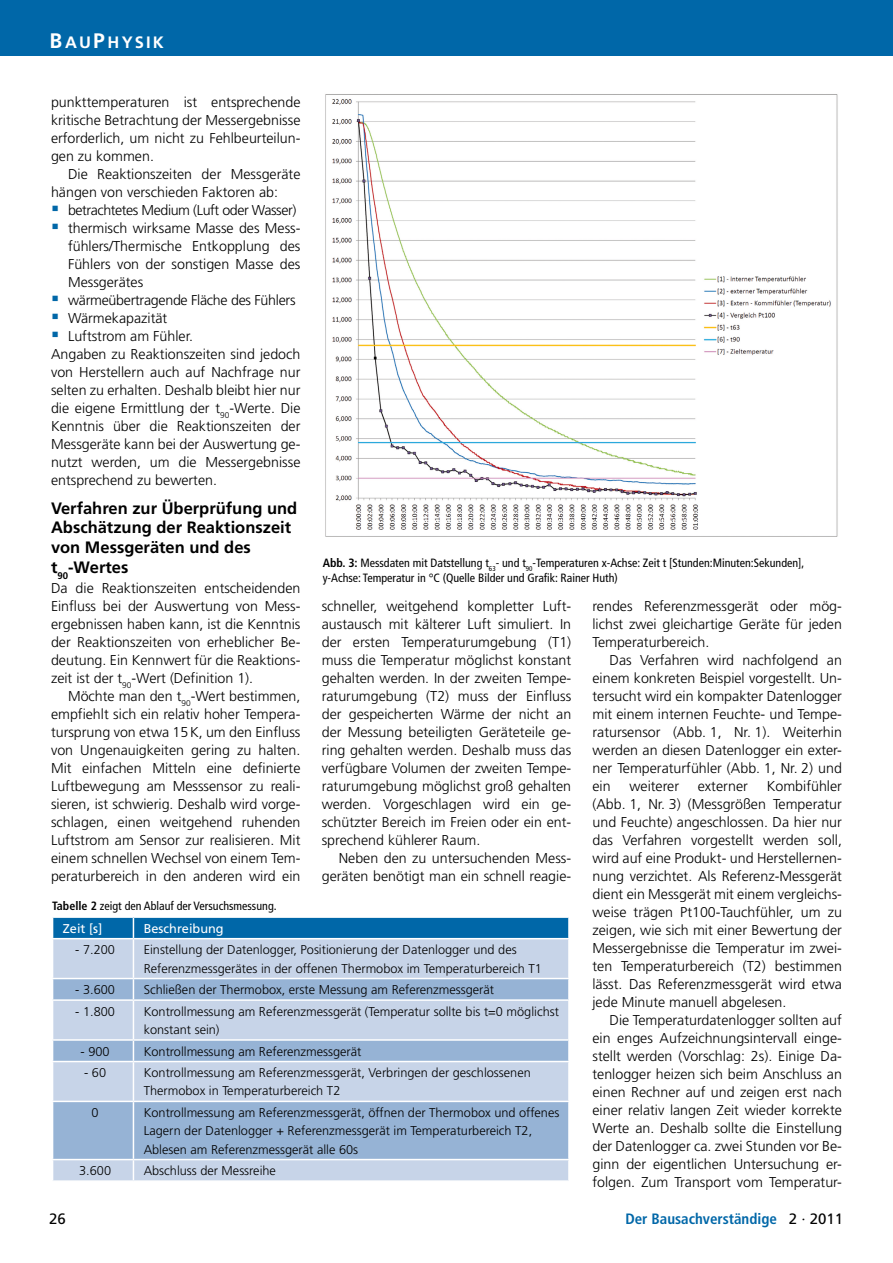
<style>
.page{position:relative;width:893px;height:1263px;background:#fff}
.page>*{position:absolute;margin:0;border:0;box-sizing:border-box;transform-origin:0 0}
._05_beitrag_überschr{font:700 16.5px/19.8px "Frutiger LT Std";color:#000}
.t1{font:700 16.5px "Frutiger LT Std";letter-spacing:.13em;color:#fff}
.t2{font:700 condensed 15px "Frutiger LT Std";color:#0067a8}
.t3{font:15px "Frutiger LT Std";color:#000}
._08_Absatz_m__Einzug{font:300 14.25px/18px "Frutiger LT Std";color:#000;text-align:justify}
._08_Absatz_o__Einzug{font:300 14.25px/18px "Frutiger LT Std";color:#000;text-align:justify}
._09_Aufzählung_mit_K{font:300 14.25px/18px "Frutiger LT Std";color:#000;text-align:justify}
._09_Aufzählung_mit_K-2{font:300 14.25px "Frutiger LT Std";letter-spacing:-.03em;color:#000}
._09_Aufzählung_mit_K-3{font:300 14.25px "Frutiger LT Std";letter-spacing:-.02em;color:#000}
.Tabellengrundtext{font:300 12.75px/18.3px "Frutiger LT Std";color:#000}
.Tabellengrundtext-2{font:12.75px "Frutiger LT Std";color:#fff}
._10_Bildtext_linksbü{font:condensed 12px/14.4px "Frutiger LT Std";color:#000}
.s1{font-size:21px}
.s2{font-weight:700}
.s3{font-weight:400;font-stretch:normal;color:#000}
</style>
<div class="page">
<div style="left:0;top:0;width:893px;height:55px;background:#0067a8"></div>
<div style="left:53px;top:939px;width:515px;height:241px;background:#c7d4e8"></div>
<svg style="left:53px;top:979px;width:515px;height:180px;background:#acc2dd"></svg>
<svg style="left:52px;top:917px;width:517px;height:21px;background:#0c6eac"></svg>
<hr style="left:568px;top:918px;width:2px;height:20px;background:#fff">
<hr style="left:133px;top:939px;width:1px;height:39px;background:#fff">
<hr style="left:52px;top:978px;width:81px;height:1px;background:#fff">
<hr style="left:133px;top:978px;width:437px;height:1px;background:#fff">
<svg style="left:133px;top:979px;width:1px;height:20px"></svg>
<hr style="left:52px;top:999px;width:81px;height:2px;background:#fff">
<hr style="left:133px;top:999px;width:437px;height:2px;background:#fff">
<hr style="left:133px;top:1001px;width:1px;height:38px;background:#fff">
<hr style="left:52px;top:1039px;width:81px;height:2px;background:#fff">
<hr style="left:133px;top:1039px;width:437px;height:2px;background:#fff">
<svg style="left:133px;top:1041px;width:1px;height:20px"></svg>
<hr style="left:52px;top:1061px;width:81px;height:1px;background:#fff">
<hr style="left:133px;top:1061px;width:437px;height:1px;background:#fff">
<hr style="left:133px;top:1062px;width:1px;height:39px;background:#fff">
<hr style="left:52px;top:1101px;width:81px;height:1px;background:#fff">
<hr style="left:133px;top:1101px;width:437px;height:1px;background:#fff">
<hr style="left:133px;top:1102px;width:1px;height:57px;background:#fff">
<hr style="left:52px;top:1159px;width:81px;height:1px;background:#fff">
<hr style="left:133px;top:1159px;width:437px;height:1px;background:#fff">
<svg style="left:133px;top:1160px;width:1px;height:20px"></svg>
<img style="left:325px;top:94px;width:513px;height:443px">
<p class="t1" style="left:50px;top:33px;width:116px"><span class="s1">B</span>AU<span class="s1">P</span>HYSIK</p>
<p class="_08_Absatz_o__Einzug" style="left:51px;top:94px;width:251px">punkttemperaturen ist entsprechende kritische Betrachtung der Messergebnisse erforderlich, um nicht zu Fehlbeurteilun&shy;gen zu kommen.</p>
<p class="_08_Absatz_m__Einzug" style="left:51px;top:166px;width:251px;text-indent:17px">Die Reaktionszeiten der Messgeräte hängen von verschieden Faktoren ab:</p>
<p class="_09_Aufzählung_mit_K-2" style="left:68px;top:202px;width:230px">betrachtetes Medium (Luft oder Wasser)</p>
<p class="_09_Aufzählung_mit_K" style="left:68px;top:220px;width:234px">thermisch wirksame Masse des Mess&shy;fühlers/Thermische Entkopplung des Fühlers von der sonstigen Masse des Messgerätes</p>
<p class="_09_Aufzählung_mit_K-3" style="left:68px;top:292px;width:229px">wärmeübertragende Fläche des Fühlers</p>
<p class="_09_Aufzählung_mit_K" style="left:68px;top:310px;width:101px">Wärmekapazität</p>
<p class="_09_Aufzählung_mit_K" style="left:68px;top:328px;width:127px">Luftstrom am Fühler.</p>
<p class="_08_Absatz_o__Einzug" style="left:51px;top:346px;width:251px">Angaben zu Reaktionszeiten sind jedoch von Herstellern auch auf Nachfrage nur selten zu erhalten. Deshalb bleibt hier nur die eigene Ermittlung der t<sub>90</sub>-Werte. Die Kenntnis über die Reaktionszeiten der Messgeräte kann bei der Auswertung ge&shy;nutzt werden, um die Messergebnisse entsprechend zu bewerten.</p>
<p class="_05_beitrag_überschr" style="left:51px;top:498px;width:248px">Verfahren zur Überprüfung und<br>Abschätzung der Reaktionszeit von Messgeräten und des t<sub>90</sub>-Wertes</p>
<p class="_08_Absatz_o__Einzug" style="left:51px;top:580px;width:251px">Da die Reaktionszeiten entscheidenden Einfluss bei der Auswertung von Mess&shy;ergebnissen haben kann, ist die Kenntnis der Reaktionszeiten von erheblicher Be&shy;deutung. Ein Kennwert für die Reaktions&shy;zeit ist der t<sub>90</sub>-Wert (Definition 1).</p>
<p class="_08_Absatz_m__Einzug" style="left:51px;top:688px;width:251px;text-indent:17px">Möchte man den t<sub>90</sub>-Wert bestimmen, empfiehlt sich ein relativ hoher Tempera&shy;tursprung von etwa 15K, um den Einfluss von Ungenauigkeiten gering zu halten.<br>Mit einfachen Mitteln eine definierte Luftbewegung am Messsensor zu reali&shy;sieren, ist schwierig. Deshalb wird vorge&shy;schlagen, einen weitgehend ruhenden Luftstrom am Sensor zur realisieren. Mit einem schnellen Wechsel von einem Tem&shy;peraturbereich in den anderen wird ein</p>
<p class="_10_Bildtext_linksbü" style="left:323px;top:556px;width:483px"><span class="s2">Abb. 3:</span> Messdaten mit Datstellung t<sub>63</sub>- und t<sub>90</sub>-Temperaturen x-Achse: Zeit t [Stunden:Minuten:Sekunden], y-Achse: Temperatur in °C (Quelle Bilder und Grafik: Rainer Huth)</p>
<p class="_08_Absatz_m__Einzug" style="left:322px;top:598px;width:251px">schneller, weitgehend kompletter Luft&shy;austausch mit kälterer Luft simuliert. In der ersten Temperaturumgebung (T1) muss die Temperatur möglichst konstant gehalten werden. In der zweiten Tempe&shy;raturumgebung (T2) muss der Einfluss der gespeicherten Wärme der nicht an der Messung beteiligten Geräteteile ge&shy;ring gehalten werden. Deshalb muss das verfügbare Volumen der zweiten Tempe&shy;raturumgebung möglichst groß gehalten werden. Vorgeschlagen wird ein ge&shy;schützter Bereich im Freien oder ein ent&shy;sprechend kühlerer Raum.</p>
<p class="_08_Absatz_m__Einzug" style="left:322px;top:850px;width:251px;text-align:right">Neben den zu untersuchenden Mess&shy;geräten benötigt man ein schnell reagie-</p>
<p class="_08_Absatz_m__Einzug" style="left:592px;top:598px;width:251px">rendes Referenzmessgerät oder mög&shy;lichst zwei gleichartige Geräte für jeden Temperaturbereich.</p>
<p class="_08_Absatz_m__Einzug" style="left:592px;top:652px;width:251px;text-indent:17px">Das Verfahren wird nachfolgend an einem konkreten Beispiel vorgestellt. Un&shy;tersucht wird ein kompakter Datenlogger mit einem internen Feuchte- und Tempe&shy;ratursensor (Abb. 1, Nr. 1). Weiterhin werden an diesen Datenlogger ein exter&shy;ner Temperaturfühler (Abb. 1, Nr. 2) und ein</p>
<p class="_08_Absatz_m__Einzug" style="left:592px;top:778px;width:251px;text-indent:174px">Kombifühler (Abb. 1, Nr. 3) (Messgrößen Temperatur und Feuchte) angeschlossen. Da hier nur das Verfahren vorgestellt werden soll, wird auf eine Produkt- und Herstellernen&shy;nung verzichtet. Als Referenz-Messgerät dient ein Messgerät mit einem vergleichs&shy;weise trägen Pt100-Tauchfühler, um zu zeigen, wie sich mit einer Bewertung der Messergebnisse die Temperatur im zwei&shy;ten Temperaturbereich (T2) bestimmen lässt. Das Referenzmessgerät wird etwa jede Minute manuell abgelesen.</p>
<p class="_08_Absatz_m__Einzug" style="left:592px;top:1012px;width:251px;text-indent:17px">Die Temperaturdatenlogger sollten auf ein enges Aufzeichnungsintervall einge&shy;stellt werden (Vorschlag: 2s). Einige Da&shy;tenlogger heizen sich beim Anschluss an einen Rechner auf und zeigen erst nach einer relativ langen Zeit wieder korrekte Werte an. Deshalb sollte die Einstellung der Datenlogger ca. zwei Stunden vor Be&shy;ginn der eigentlichen Untersuchung er&shy;folgen. Zum Transport vom Temperatur-</p>
<p class="_08_Absatz_m__Einzug" style="left:629px;top:778px;width:51px">weiterer</p>
<p class="_08_Absatz_m__Einzug" style="left:698px;top:778px;width:52px">externer</p>
<p class="_10_Bildtext_linksbü" style="left:52px;top:898px;width:226px"><span class="s2">Tabelle 2</span> zeigt den Ablauf der Versuchsmessung.</p>
<p class="Tabellengrundtext-2" style="left:63px;top:921px;width:41px">Zeit [s]</p>
<p class="Tabellengrundtext-2" style="left:144px;top:921px;width:82px">Beschreibung</p>
<p class="Tabellengrundtext" style="left:75px;top:941px;width:41px">- 7.200</p>
<p class="Tabellengrundtext" style="left:144px;top:941px;width:400px">Einstellung der Datenlogger, Positionierung der Datenlogger und des<br>Referenzmessgerätes in der offenen Thermobox im Temperaturbereich T1</p>
<p class="Tabellengrundtext" style="left:75px;top:981px;width:41px">- 3.600</p>
<p class="Tabellengrundtext" style="left:144px;top:981px;width:352px">Schließen der Thermobox, erste Messung am Referenzmessgerät</p>
<p class="Tabellengrundtext" style="left:75px;top:1002px;width:41px">- 1.800</p>
<p class="Tabellengrundtext" style="left:144px;top:1002px;width:417px">Kontrollmessung am Referenzmessgerät (Temperatur sollte bis t=0 möglichst konstant sein)</p>
<p class="Tabellengrundtext" style="left:81px;top:1042px;width:31px">- 900</p>
<p class="Tabellengrundtext" style="left:144px;top:1042px;width:219px">Kontrollmessung am Referenzmessgerät</p>
<p class="Tabellengrundtext" style="left:84px;top:1064px;width:23px">- 60</p>
<p class="Tabellengrundtext" style="left:144px;top:1064px;width:389px">Kontrollmessung am Referenzmessgerät, Verbringen der geschlossenen<br>Thermobox in Temperaturbereich T2</p>
<p class="Tabellengrundtext" style="left:92px;top:1103px;width:9px">0</p>
<p class="Tabellengrundtext" style="left:144px;top:1103px;width:417px">Kontrollmessung am Referenzmessgerät, öffnen der Thermobox und offenes<br>Lagern der Datenlogger + Referenzmessgerät im Temperaturbereich T2,<br>Ablesen am Referenzmessgerät alle 60s</p>
<p class="Tabellengrundtext" style="left:79px;top:1162px;width:33px">3.600</p>
<p class="Tabellengrundtext" style="left:144px;top:1162px;width:134px">Abschluss der Messreihe</p>
<p class="t3" style="left:49px;top:1210px;width:18px">26</p>
<p class="t2" style="left:625px;top:1210px;width:219px">Der Bausachverständige <span class="s3">2 · 2011</span></p>
</div>
